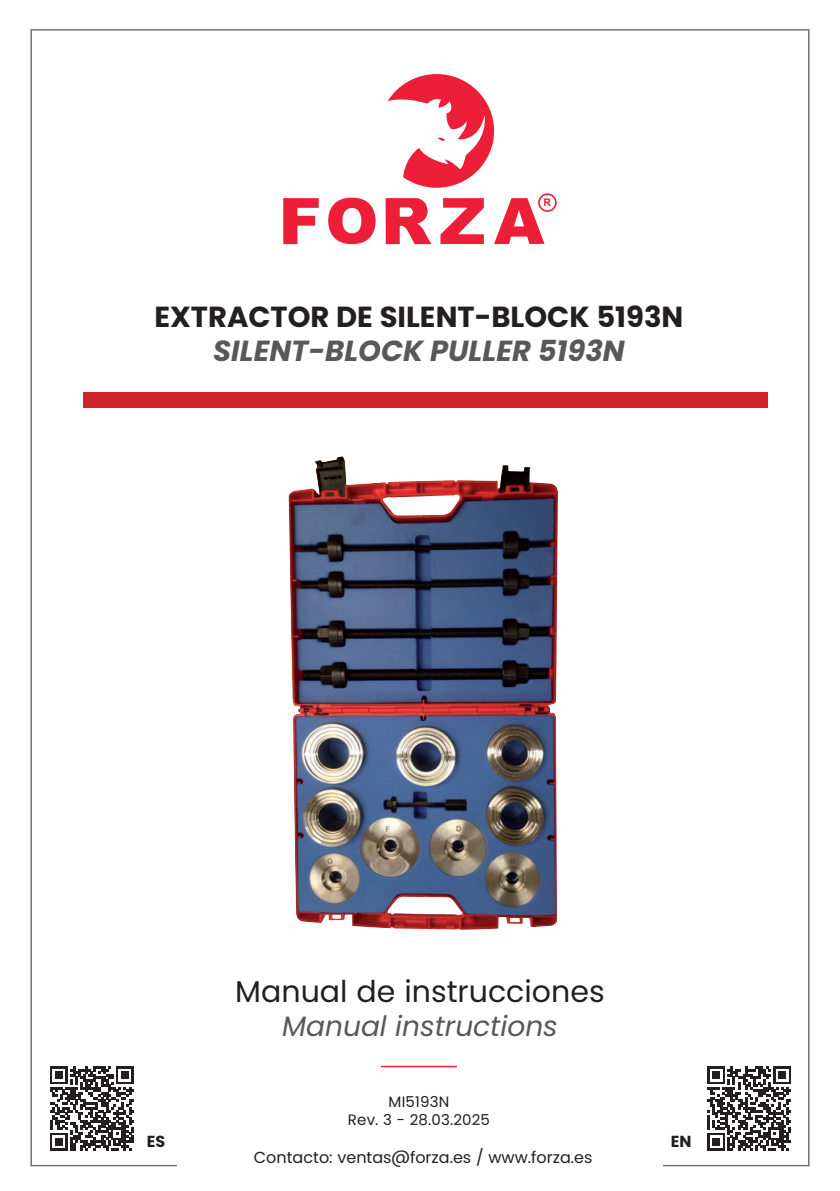
<style>
.page{position:relative;width:840px;height:1191px;background:#fff}
.page>*{position:absolute;margin:0;border:0;box-sizing:border-box;transform-origin:0 0}
.t1{font:30px "Poppins";color:#231f20}
.t2{font:700 29px "Poppins";color:#231f20}
.t3{font:italic 700 29px "Poppins";color:#57585a}
.t4{font:italic 28px "Poppins";color:#57585a}
.t5{font:16px "Poppins";color:#231f20}
.t6{font:700 16px "Poppins";color:#231f20}
.t7{font:15px "Poppins";letter-spacing:.01em;color:#231f20}
.t8{font:700 10.4px "Arial";color:#e21f26}
</style>
<div class="page">
<hr style="left:30px;top:1164px;width:147px;height:2px;background:#6c6d70">
<hr style="left:662px;top:1164px;width:147px;height:2px;background:#6c6d70">
<div style="left:83px;top:392px;width:684px;height:16px;background:#d1232a"></div>
<svg style="left:387px;top:74px;width:107px;height:114px"></svg>
<svg style="left:283px;top:198px;width:35px;height:46px"></svg>
<svg style="left:328px;top:198px;width:48px;height:46px"></svg>
<svg style="left:385px;top:198px;width:46px;height:46px"></svg>
<svg style="left:440px;top:198px;width:43px;height:46px"></svg>
<svg style="left:494px;top:198px;width:50px;height:46px"></svg>
<div style="left:538px;top:193px;width:18px;height:19px;border:2px solid #ed1e37;border-radius:50%"></div>
<hr style="left:381px;top:1065px;width:75px;height:2px;background:#ed1e37">
<img style="left:288px;top:456px;width:270px;height:474px">
<svg style="left:50px;top:1066px;width:84px;height:84px"></svg>
<svg style="left:707px;top:1066px;width:83px;height:84px"></svg>
<p class="t8" style="left:543px;top:196px;width:9px">R</p>
<p class="t2" style="left:154px;top:300px;width:530px">EXTRACTOR DE SILENT-BLOCK 5193N</p>
<p class="t3" style="left:213px;top:334px;width:413px">SILENT-BLOCK PULLER 5193N</p>
<p class="t1" style="left:235px;top:974px;width:370px">Manual de instrucciones</p>
<p class="t4" style="left:282px;top:1009px;width:277px">Manual instructions</p>
<p class="t7" style="left:388px;top:1092px;width:62px">MI5193N</p>
<p class="t7" style="left:348px;top:1110px;width:143px">Rev. 3 - 28.03.2025</p>
<p class="t6" style="left:147px;top:1132px;width:20px">ES</p>
<p class="t6" style="left:670px;top:1132px;width:22px">EN</p>
<p class="t5" style="left:254px;top:1148px;width:340px">Contacto: ventas@forza.es / www.forza.es</p>
</div>
